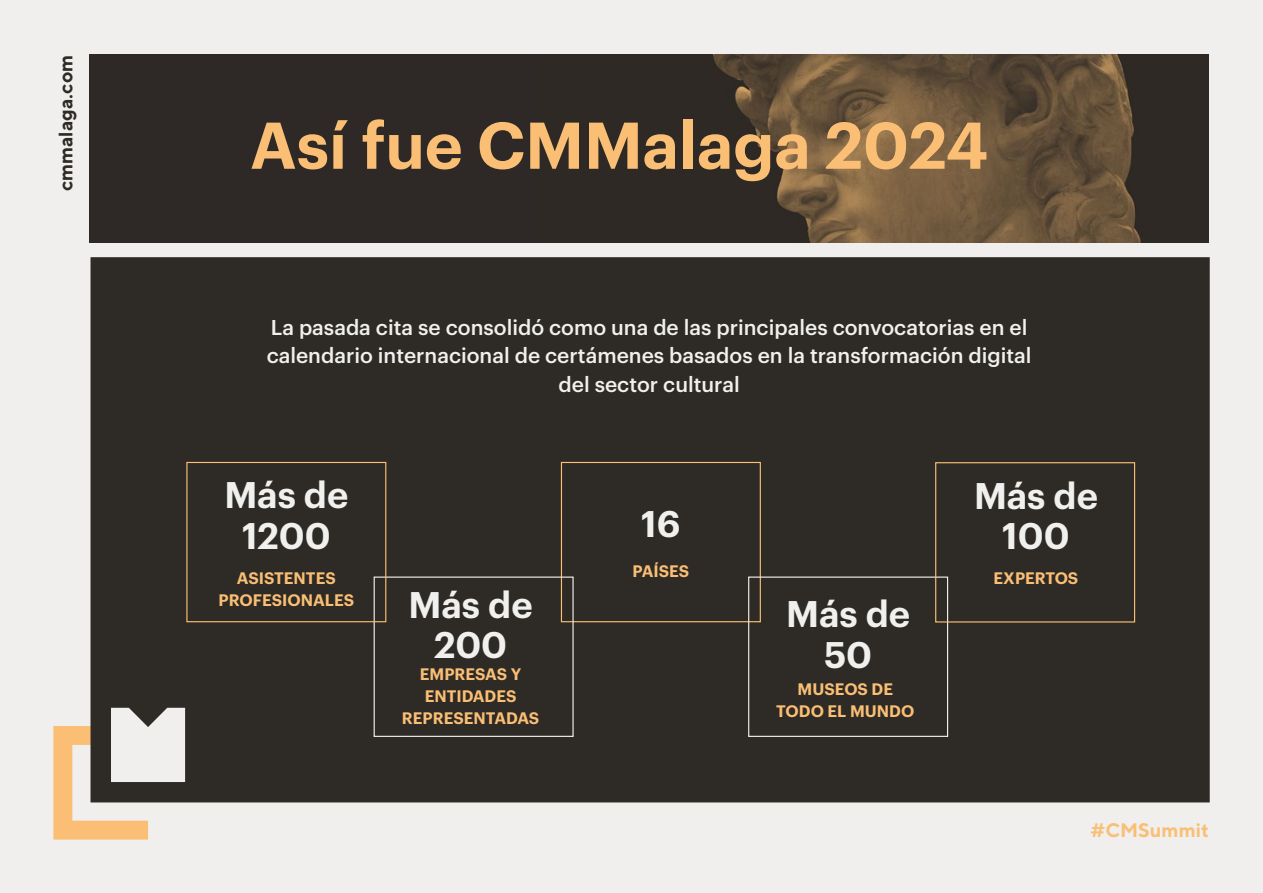
<style>
.page{position:relative;width:1263px;height:893px;background:#f0efed}
.page>*{position:absolute;margin:0;border:0;box-sizing:border-box;transform-origin:0 0}
.t1{font:600 64.5px "Graphik";color:#fabf75}
.t2{font:600 36.3px/40.8px "Graphik";color:#f0f0ee;text-align:center}
.t3{font:500 21px/28.5px "Graphik";color:#f0f0ee;text-align:center}
.t4{font:700 19.5px "TT Norms";color:#2e2a25}
.t5{font:700 19.5px "TT Norms";color:#fabf75}
.t6{font:600 16.35px/22px "Graphik";color:#fabf75;text-align:center}
</style>
<div class="page">
<svg style="left:53px;top:726px;width:95px;height:114px"></svg>
<div style="left:89px;top:54px;width:1119px;height:188px;background:#2e2926"></div>
<div style="left:90px;top:257px;width:1120px;height:546px;background:#2e2a25"></div>
<img style="left:713px;top:54px;width:429px;height:188px">
<div style="left:561px;top:462px;width:200px;height:160px;border:1px solid #fabf75"></div>
<div style="left:374px;top:576px;width:200px;height:161px;border:1px solid #f0efed"></div>
<div style="left:186px;top:462px;width:200px;height:160px;border:1px solid #fabf75"></div>
<div style="left:748px;top:576px;width:200px;height:161px;border:1px solid #f0efed"></div>
<div style="left:935px;top:462px;width:200px;height:160px;border:1px solid #fabf75"></div>
<p class="t4" style="left:54px;top:191px;width:138px;rotate:-90deg">cmmalaga.com</p>
<h1 class="t1" style="left:250px;top:96px;width:740px">Así fue CMMalaga 2024</h1>
<p class="t3" style="left:267px;top:311px;width:766px">La pasada cita se consolidó como una de las principales convocatorias en el calendario internacional de certámenes basados en la transformación digital del sector cultural</p>
<h2 class="t2" style="left:224px;top:471px;width:125px">Más de<br>1200</h2>
<p class="t6" style="left:219px;top:565px;width:137px">ASISTENTES<br>PROFESIONALES</p>
<h2 class="t2" style="left:409px;top:581px;width:125px">Más de<br>200</h2>
<p class="t6" style="left:402px;top:662px;width:139px">EMPRESAS Y<br>ENTIDADES<br>REPRESENTADAS</p>
<h2 class="t2" style="left:641px;top:501px;width:41px">16</h2>
<p class="t6" style="left:632px;top:558px;width:58px">PAÍSES</p>
<h2 class="t2" style="left:786px;top:590px;width:125px">Más de<br>50</h2>
<p class="t6" style="left:776px;top:676px;width:140px">MUSEOS DE<br>TODO EL MUNDO</p>
<h2 class="t2" style="left:974px;top:472px;width:125px">Más de<br>100</h2>
<p class="t6" style="left:993px;top:565px;width:86px">EXPERTOS</p>
<p class="t5" style="left:1090px;top:818px;width:120px">#CMSummit</p>
</div>
